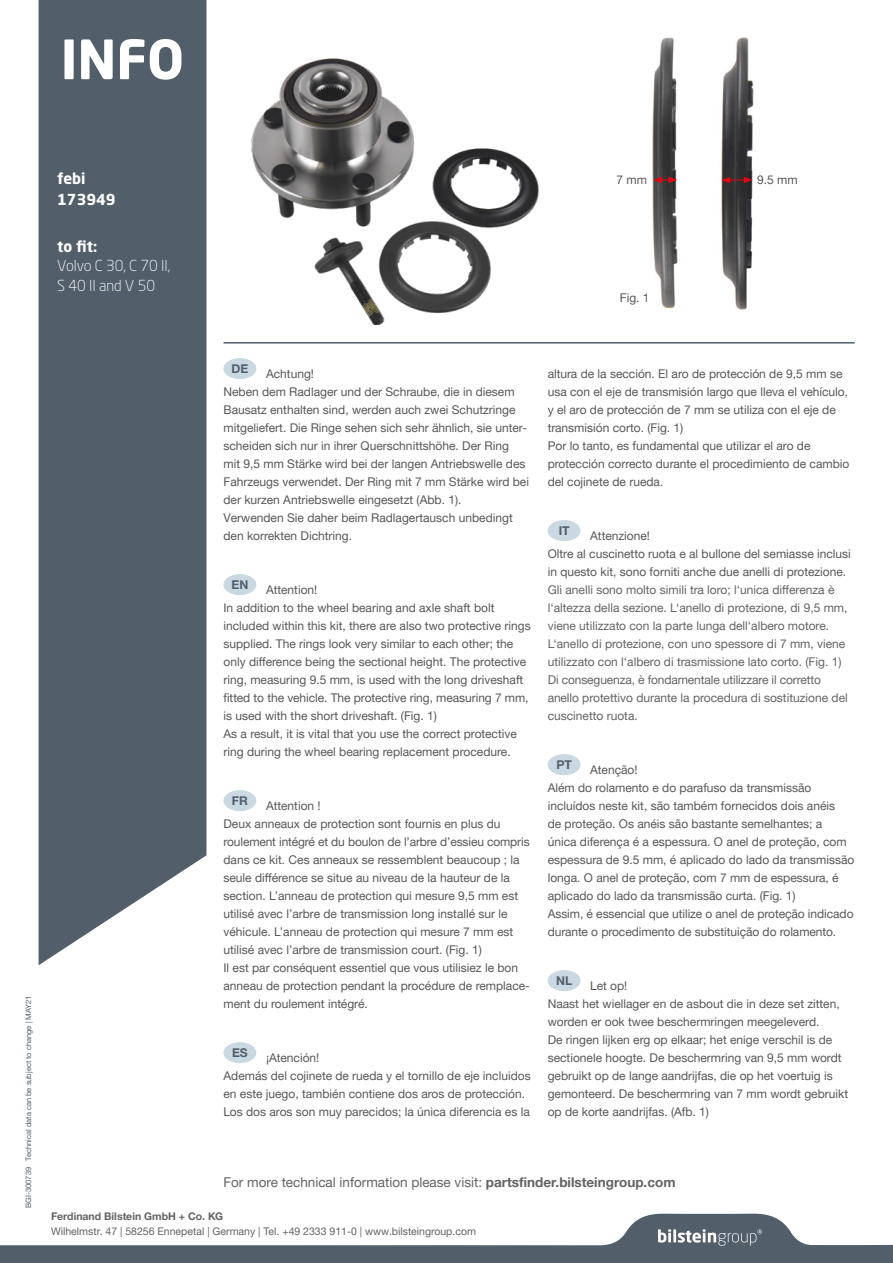
<style>
.page{position:relative;width:893px;height:1263px;background:#fff}
.page>*{position:absolute;margin:0;border:0;box-sizing:border-box;transform-origin:0 0}
.t1{font:700 53.55px "Neo Sans Pro";color:#fff}
.t2{font:300 15px/19.5px "Neo Sans Pro";color:#fff}
.t3{font:700 15px/21px "Neo Sans Pro";color:#fff}
.t4{font:13.5px "Helvetica Neue World 55 Roman";color:#646363}
.t5{font:700 12.15px "Helvetica Neue World 75";color:#525f6b}
.t6{font:12px/18px "Helvetica Neue World 55 Roman";color:#575756}
.t7{font:12px/18px "Helvetica Neue World 55 Roman";color:#646363}
.t8{font:10.5px "Helvetica Neue World 55 Roman";color:#646363}
.t9{font:700 10.5px "Helvetica Neue World 75";color:#646363}
.t10{font:7.5px "Helvetica Neue World 55 Roman";color:#525f6b}
.s1{font-family:"Helvetica Neue World 75";font-weight:700}
</style>
<div class="page">
<img style="left:652px;top:37px;width:102px;height:273px">
<div style="left:38px;top:0;width:169px;height:966px;background:#525f6b"></div>
<div style="left:223px;top:358px;width:33px;height:21px;background:#c9d8e1;border-radius:50%"></div>
<div style="left:223px;top:574px;width:33px;height:21px;background:#c9d8e1;border-radius:50%"></div>
<div style="left:223px;top:790px;width:33px;height:21px;background:#c9d8e1;border-radius:50%"></div>
<div style="left:223px;top:1042px;width:33px;height:21px;background:#c9d8e1;border-radius:50%"></div>
<svg style="left:0;top:1213px;width:893px;height:50px"></svg>
<img style="left:251px;top:58px;width:288px;height:266px">
<hr style="left:223px;top:342px;width:632px;height:2px;background:#525f6b">
<div style="left:548px;top:520px;width:33px;height:21px;background:#c9d8e1;border-radius:50%"></div>
<div style="left:548px;top:754px;width:33px;height:21px;background:#c9d8e1;border-radius:50%"></div>
<div style="left:548px;top:970px;width:33px;height:21px;background:#c9d8e1;border-radius:50%"></div>
<svg style="left:653px;top:177px;width:24px;height:6px"></svg>
<svg style="left:721px;top:177px;width:32px;height:6px"></svg>
<h1 class="t1" style="left:61px;top:25px;width:125px">INFO</h1>
<p class="t3" style="left:57px;top:167px;width:60px">febi<br>173949</p>
<p class="t3" style="left:57px;top:236px;width:41px">to fit:</p>
<p class="t2" style="left:57px;top:256px;width:115px">Volvo C 30, C 70 II,<br>S 40 II and V 50</p>
<p class="t6" style="left:617px;top:171px;width:32px">7 mm</p>
<p class="t6" style="left:757px;top:171px;width:42px">9.5 mm</p>
<p class="t6" style="left:620px;top:289px;width:31px">Fig. 1</p>
<p class="t10" style="left:24px;top:1208px;width:214px;rotate:-90deg">BGI-300739 Technical data can be subject to change | MAY21</p>
<p class="t5" style="left:232px;top:362px;width:18px">DE</p>
<p class="t6" style="left:223px;top:365px;width:307px;text-indent:43px">Achtung!<br>Neben dem Radlager und der Schraube, die in diesem Bausatz enthalten sind, werden auch zwei Schutzringe mitgeliefert. Die Ringe sehen sich sehr ähnlich, sie unter&shy;scheiden sich nur in ihrer Querschnittshöhe. Der Ring<br>mit 9,5 mm Stärke wird bei der langen Antriebswelle des Fahrzeugs verwendet. Der Ring mit 7 mm Stärke wird bei der kurzen Antriebswelle eingesetzt (Abb. 1).<br>Verwenden Sie daher beim Radlagertausch unbedingt den korrekten Dichtring.</p>
<p class="t5" style="left:232px;top:578px;width:18px">EN</p>
<p class="t6" style="left:223px;top:581px;width:309px;text-indent:43px">Attention!<br>In addition to the wheel bearing and axle shaft bolt included within this kit, there are also two protective rings supplied. The rings look very similar to each other; the only difference being the sectional height. The protective ring, measuring 9.5 mm, is used with the long driveshaft fitted to the vehicle. The protective ring, measuring 7 mm, is used with the short driveshaft. (Fig. 1)<br>As a result, it is vital that you use the correct protective ring during the wheel bearing replacement procedure.</p>
<p class="t5" style="left:232px;top:794px;width:17px">FR</p>
<p class="t6" style="left:223px;top:797px;width:308px;text-indent:43px">Attention !<br>Deux anneaux de protection sont fournis en plus du roulement intégré et du boulon de l’arbre d’essieu compris dans ce kit. Ces anneaux se ressemblent beaucoup ; la seule différence se situe au niveau de la hauteur de la section. L’anneau de protection qui mesure 9,5 mm est utilisé avec l’arbre de transmission long installé sur le véhicule. L’anneau de protection qui mesure 7 mm est utilisé avec l’arbre de transmission court. (Fig. 1)<br>Il est par conséquent essentiel que vous utilisiez le bon anneau de protection pendant la procédure de remplace&shy;ment du roulement intégré.</p>
<p class="t5" style="left:232px;top:1046px;width:17px">ES</p>
<p class="t6" style="left:223px;top:1049px;width:309px;text-indent:43px">¡Atención!<br>Además del cojinete de rueda y el tornillo de eje incluidos en este juego, también contiene dos aros de protección.<br>Los dos aros son muy parecidos; la única diferencia es la</p>
<p class="t6" style="left:548px;top:365px;width:303px">altura de la sección. El aro de protección de 9,5 mm se usa con el eje de transmisión largo que lleva el vehículo, y el aro de protección de 7 mm se utiliza con el eje de transmisión corto. (Fig. 1)<br>Por lo tanto, es fundamental que utilizar el aro de protección correcto durante el procedimiento de cambio del cojinete de rueda.</p>
<p class="t5" style="left:559px;top:524px;width:12px">IT</p>
<p class="t6" style="left:548px;top:527px;width:305px;text-indent:43px">Attenzione!<br>Oltre al cuscinetto ruota e al bullone del semiasse inclusi in questo kit, sono forniti anche due anelli di protezione.</p>
<p class="t7" style="left:548px;top:581px;width:302px">Gli anelli sono molto simili tra loro; l‘unica differenza è l‘altezza della sezione. L‘anello di protezione, di 9,5 mm, viene utilizzato con la parte lunga dell‘albero motore.<br>L‘anello di protezione, con uno spessore di 7 mm, viene utilizzato con l‘albero di trasmissione lato corto. (Fig. 1)<br>Di conseguenza, è fondamentale utilizzare il corretto anello protettivo durante la procedura di sostituzione del cuscinetto ruota.</p>
<p class="t5" style="left:556px;top:758px;width:17px">PT</p>
<p class="t6" style="left:548px;top:761px;width:308px;text-indent:43px">Atenção!<br>Além do rolamento e do parafuso da transmissão incluídos neste kit, são também fornecidos dois anéis<br>de proteção. Os anéis são bastante semelhantes; a<br>única diferença é a espessura. O anel de proteção, com espessura de 9.5 mm, é aplicado do lado da transmissão longa. O anel de proteção, com 7 mm de espessura, é aplicado do lado da transmissão curta. (Fig. 1)<br>Assim, é essencial que utilize o anel de proteção indicado durante o procedimento de substituição do rolamento.</p>
<p class="t5" style="left:556px;top:974px;width:18px">NL</p>
<p class="t6" style="left:548px;top:977px;width:302px;text-indent:43px">Let op!<br>Naast het wiellager en de asbout die in deze set zitten, worden er ook twee beschermringen meegeleverd.<br>De ringen lijken erg op elkaar; het enige verschil is de sectionele hoogte. De beschermring van 9,5 mm wordt gebruikt op de lange aandrijfas, die op het voertuig is gemonteerd. De beschermring van 7 mm wordt gebruikt op de korte aandrijfas. (Afb. 1)</p>
<p class="t4" style="left:223px;top:1175px;width:454px">For more technical information please visit: <span class="s1">partsfinder.bilsteingroup.com</span></p>
<p class="t9" style="left:51px;top:1210px;width:174px">Ferdinand Bilstein GmbH + Co. KG</p>
<p class="t8" style="left:51px;top:1225px;width:426px">Wilhelmstr. 47 | 58256 Ennepetal | Germany | Tel. +49 2333 911-0 | www.bilsteingroup.com</p>
</div>
